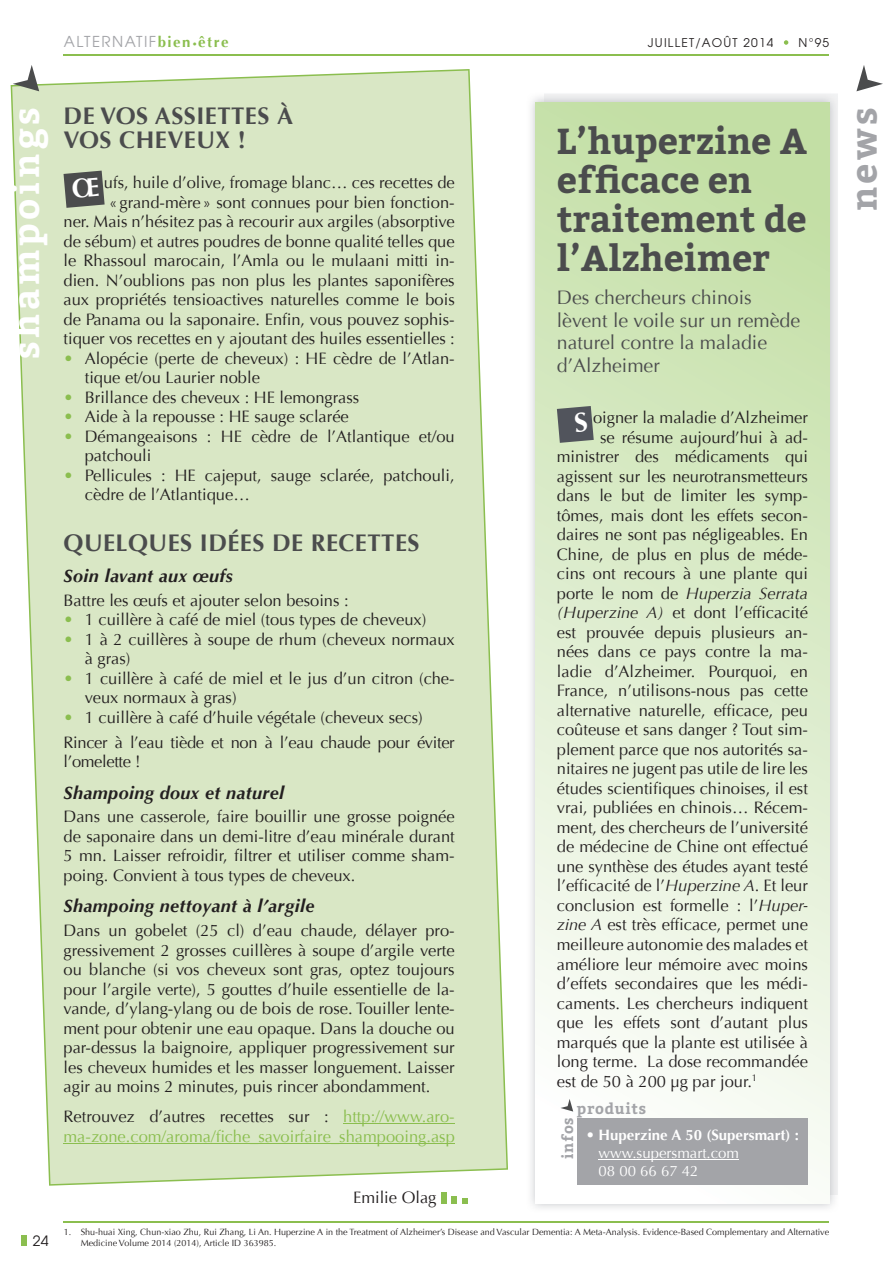
<style>
.page{position:relative;width:893px;height:1263px;background:#fff}
.page>*{position:absolute;margin:0;border:0;box-sizing:border-box;transform-origin:0 0}
.t1{font:700 36px/39px "Bitter";color:#4b4c4d}
.t2{font:700 36px "Bitter";color:#fff}
.t3{font:700 36px "Bitter";color:#a3a4a8}
.t4{font:700 24px/24px "Optima";letter-spacing:.02em;color:#4b4c4d}
.t5{font:19.5px/22.5px "Optima";color:#4b4c4d}
.t6{font:italic 700 18px "Optima";letter-spacing:.02em;color:#231f20}
.t7{font:16.5px/19.5px "Optima";color:#231f20}
.t8{font:16.5px/24.8px "Optima";letter-spacing:-.02em;color:#231f20}
.t9{font:16.5px/19.5px "Optima";color:#8bbe4f}
.t10{font:italic 16.5px "Optima";color:#231f20}
.t11{font:15px/18px "Optima";color:#fff}
.t12{font:15px "Avant Garde";letter-spacing:.1em;color:#a3a4a8}
.t13{font:700 15px "Bitter";letter-spacing:.05em;color:#a3a4a8}
.t14{font:14.25px "Avant Garde";color:#231f20}
.t15{font:12px "Avant Garde";letter-spacing:.1em;color:#231f20}
.t16{font:9px/10.5px "Optima";color:#231f20}
.s1{font-family:"Optima";font-weight:700;color:#8bbe4f}
.s2{font-family:"Optima";font-weight:700;font-size:8.7px;color:#8bbe4f}
.s3{color:#8bbe4f}
.s4{color:#231f20}
.s5{font-style:normal}
.s6{font-style:italic}
.s7{font-weight:700}
</style>
<div class="page">
<svg style="left:784px;top:40px;width:4px;height:5px"></svg>
<hr style="left:64px;top:54px;width:765px;height:1px;background:#8bbe4f">
<div style="left:21px;top:1235px;width:6px;height:11px;background:#8bbe4f"></div>
<svg style="left:11px;top:69px;width:497px;height:1117px;background:#dbe8c9"></svg>
<svg style="left:13px;top:65px;width:26px;height:26px"></svg>
<div style="left:441px;top:1192px;width:6px;height:11px;background:#8bbe4f"></div>
<svg style="left:452px;top:1196px;width:16px;height:7px"></svg>
<img style="left:531px;top:97px;width:304px;height:1111px">
<img style="left:544px;top:94px;width:294px;height:1101px">
<div style="left:536px;top:102px;width:293px;height:1101px;background:linear-gradient(to bottom,#c1dda2,#fefefe)"></div>
<svg style="left:856px;top:65px;width:27px;height:26px"></svg>
<svg style="left:560px;top:1099px;width:13px;height:12px"></svg>
<div style="left:577px;top:1118px;width:231px;height:67px;background:#a3a4a8"></div>
<hr style="left:599px;top:1159px;width:140px;height:1px;background:#fff">
<hr style="left:64px;top:1221px;width:765px;height:2px;background:#8bbe4f">
<svg style="left:64px;top:171px;width:41px;height:37px;background:#5f625e"></svg>
<svg style="left:557px;top:406px;width:37px;height:37px"></svg>
<p class="t12" style="left:64px;top:32px;width:166px">ALTErNATIf<span class="s1">BIEN</span><span class="s2">•</span><span class="s1">ÊTRE</span></p>
<p class="t15" style="left:648px;top:35px;width:127px">JUILLET/AOÛT 2014</p>
<p class="t15" style="left:799px;top:35px;width:32px">N°95</p>
<h1 class="t2" style="left:5px;top:359px;width:253px;rotate:-90deg">shampoings</h1>
<p class="t14" style="left:33px;top:1232px;width:17px">24</p>
<h2 class="t4" style="left:64px;top:104px;width:231px">DE VOS ASSIETTES À<br>VOS CHEVEUX !</h2>
<p class="t7" style="left:64px;top:173px;width:393px;text-align:right">ufs, huile d’olive, fromage blanc… ces recettes de<br>« grand-mère » sont connues pour bien fonction-<br>ner. Mais n’hésitez pas à recourir aux argiles (absorptive de sébum) et autres poudres de bonne qualité telles que le Rhassoul marocain, l’Amla ou le mulaani mitti in&shy;dien. N’oublions pas non plus les plantes saponifères aux propriétés tensioactives naturelles comme le bois de Panama ou la saponaire. Enfin, vous pouvez sophis&shy;tiquer vos recettes en y ajoutant des huiles essentielles :</p>
<p class="t7" style="left:85px;top:349px;width:371px;text-indent:-21px"><span class="s3">•</span> Alopécie (perte de cheveux) : HE cèdre de l’Atlan&shy;tique et/ou Laurier noble</p>
<p class="t7" style="left:64px;top:388px;width:297px"><span class="s3">•</span> Brillance des cheveux : HE lemongrass</p>
<p class="t7" style="left:64px;top:407px;width:287px"><span class="s3">•</span> Aide à la repousse : HE sauge sclarée</p>
<p class="t7" style="left:85px;top:427px;width:371px;text-indent:-21px"><span class="s3">•</span> Démangeaisons : HE cèdre de l’Atlantique et/ou patchouli</p>
<p class="t7" style="left:85px;top:466px;width:371px;text-indent:-21px"><span class="s3">•</span> Pellicules : HE cajeput, sauge sclarée, patchouli, cèdre de l’Atlantique…</p>
<h2 class="t4" style="left:64px;top:531px;width:358px">QUELQUES IDÉES DE RECETTES</h2>
<p class="t6" style="left:64px;top:565px;width:171px">Soin lavant aux œufs</p>
<p class="t7" style="left:64px;top:591px;width:287px">Battre les œufs et ajouter selon besoins :</p>
<p class="t7" style="left:64px;top:610px;width:364px"><span class="s3">•</span> 1 cuillère à café de miel (tous types de cheveux)</p>
<p class="t7" style="left:85px;top:630px;width:371px;text-indent:-21px"><span class="s3">•</span> 1 à 2 cuillères à soupe de rhum (cheveux normaux à gras)</p>
<p class="t7" style="left:85px;top:669px;width:371px;text-indent:-21px"><span class="s3">•</span> 1 cuillère à café de miel et le jus d’un citron (che&shy;veux normaux à gras)</p>
<p class="t8" style="left:64px;top:705px;width:393px"><span class="s3">•</span> 1 cuillère à café d’huile végétale (cheveux secs)<br>Rincer à l’eau tiède et non à l’eau chaude pour éviter</p>
<p class="t8" style="left:64px;top:749px;width:79px">l’omelette !</p>
<p class="t6" style="left:64px;top:782px;width:222px">Shampoing doux et naturel</p>
<p class="t7" style="left:64px;top:807px;width:393px;text-align:justify">Dans une casserole, faire bouillir une grosse poignée de saponaire dans un demi-litre d’eau minérale durant 5 mn. Laisser refroidir, filtrer et utiliser comme sham&shy;poing. Convient à tous types de cheveux.</p>
<p class="t6" style="left:64px;top:896px;width:252px">Shampoing nettoyant à l’argile</p>
<p class="t7" style="left:64px;top:921px;width:393px;text-align:justify">Dans un gobelet (25 cl) d’eau chaude, délayer pro&shy;gressivement 2 grosses cuillères à soupe d’argile verte ou blanche (si vos cheveux sont gras, optez toujours pour l’argile verte), 5 gouttes d’huile essentielle de la&shy;vande, d’ylang-ylang ou de bois de rose. Touiller lente&shy;ment pour obtenir une eau opaque. Dans la douche ou par-dessus la baignoire, appliquer progressivement sur les cheveux humides et les masser longuement. Laisser agir au moins 2 minutes, puis rincer abondamment.</p>
<p class="t9" style="left:64px;top:1107px;width:393px"><span class="s4">Retrouvez d’autres recettes sur :</span> http://www.aro&shy;ma-zone.com/aroma/fiche_savoirfaire_shampooing.asp</p>
<p class="t7" style="left:353px;top:1188px;width:85px">Emilie Olag</p>
<h1 class="t1" style="left:557px;top:122px;width:252px">L’huperzine A efficace en traitement de l’Alzheimer</h1>
<p class="t5" style="left:557px;top:286px;width:245px">Des chercheurs chinois lèvent le voile sur un remède naturel contre la maladie d’Alzheimer</p>
<p class="t7" style="left:593px;top:408px;width:216px">oigner la maladie d’Alzheimer</p>
<p class="t7" style="left:600px;top:428px;width:209px">se résume aujourd’hui à ad-</p>
<p class="t7" style="left:557px;top:447px;width:253px">ministrer des médicaments qui</p>
<p class="t7" style="left:557px;top:467px;width:253px">agissent sur les neurotransmetteurs</p>
<p class="t7" style="left:557px;top:486px;width:253px">dans le but de limiter les symp-</p>
<p class="t7" style="left:557px;top:506px;width:253px">tômes, mais dont les effets secon-</p>
<p class="t7" style="left:557px;top:525px;width:253px">daires ne sont pas négligeables. En</p>
<p class="t7" style="left:557px;top:545px;width:253px">Chine, de plus en plus de méde-</p>
<p class="t7" style="left:557px;top:564px;width:253px">cins ont recours à une plante qui</p>
<p class="t10" style="left:557px;top:584px;width:253px"><span class="s5">porte le nom de</span> Huperzia Serrata</p>
<p class="t7" style="left:557px;top:603px;width:253px"><span class="s6">(Huperzine A)</span> et dont l’efficacité</p>
<p class="t7" style="left:557px;top:623px;width:253px">est prouvée depuis plusieurs an-</p>
<p class="t7" style="left:557px;top:642px;width:253px">nées dans ce pays contre la ma-</p>
<p class="t7" style="left:557px;top:662px;width:253px">ladie d’Alzheimer. Pourquoi, en</p>
<p class="t7" style="left:557px;top:681px;width:253px">France, n’utilisons-nous pas cette</p>
<p class="t7" style="left:557px;top:701px;width:253px">alternative naturelle, efficace, peu</p>
<p class="t7" style="left:557px;top:720px;width:253px">coûteuse et sans danger ? Tout sim-</p>
<p class="t7" style="left:557px;top:740px;width:253px">plement parce que nos autorités sa-</p>
<p class="t7" style="left:557px;top:759px;width:253px">nitaires ne jugent pas utile de lire les</p>
<p class="t7" style="left:557px;top:779px;width:253px">études scientifiques chinoises, il est</p>
<p class="t7" style="left:557px;top:798px;width:253px">vrai, publiées en chinois… Récem-</p>
<p class="t7" style="left:557px;top:818px;width:253px">ment, des chercheurs de l’université</p>
<p class="t7" style="left:557px;top:837px;width:253px">de médecine de Chine ont effectué</p>
<p class="t7" style="left:557px;top:857px;width:253px">une synthèse des études ayant testé</p>
<p class="t7" style="left:557px;top:876px;width:253px">l’efficacité de l’<span class="s6">Huperzine A</span>. Et leur</p>
<p class="t7" style="left:557px;top:896px;width:253px">conclusion est formelle : l’<span class="s6">Huper-</span></p>
<p class="t7" style="left:557px;top:915px;width:253px"><span class="s6">zine A</span> est très efficace, permet une</p>
<p class="t7" style="left:557px;top:935px;width:253px">meilleure autonomie des malades et</p>
<p class="t7" style="left:557px;top:954px;width:253px">améliore leur mémoire avec moins</p>
<p class="t7" style="left:557px;top:974px;width:253px">d’effets secondaires que les médi-</p>
<p class="t7" style="left:557px;top:993px;width:253px">caments. Les chercheurs indiquent</p>
<p class="t7" style="left:557px;top:1013px;width:253px">que les effets sont d’autant plus</p>
<p class="t7" style="left:557px;top:1032px;width:253px">marqués que la plante est utilisée à</p>
<p class="t7" style="left:557px;top:1052px;width:253px">long terme. La dose recommandée</p>
<p class="t7" style="left:557px;top:1071px;width:202px">est de 50 à 200 µg par jour.<sup>1</sup></p>
<p class="t13" style="left:577px;top:1099px;width:71px">produits</p>
<p class="t13" style="left:559px;top:1159px;width:43px;rotate:-90deg">infos</p>
<p class="t11" style="left:598px;top:1126px;width:202px;text-indent:-13px">• <span class="s7">HUPERZINE A 50 (SUPERSMART) : </span>www.supersmart.com<br>08 00 66 67 42</p>
<p class="t16" style="left:81px;top:1227px;width:750px;text-indent:-17px">1. Shu-huai Xing, Chun-xiao Zhu, Rui Zhang, Li An. Huperzine A in the Treatment of Alzheimer’s Disease and Vascular Dementia: A Meta-Analysis. Evidence-Based Complementary and Alternative<br>Medicine Volume 2014 (2014), Article ID 363985.</p>
<h1 class="t3" style="left:842px;top:211px;width:106px;rotate:-90deg">news</h1>
</div>
